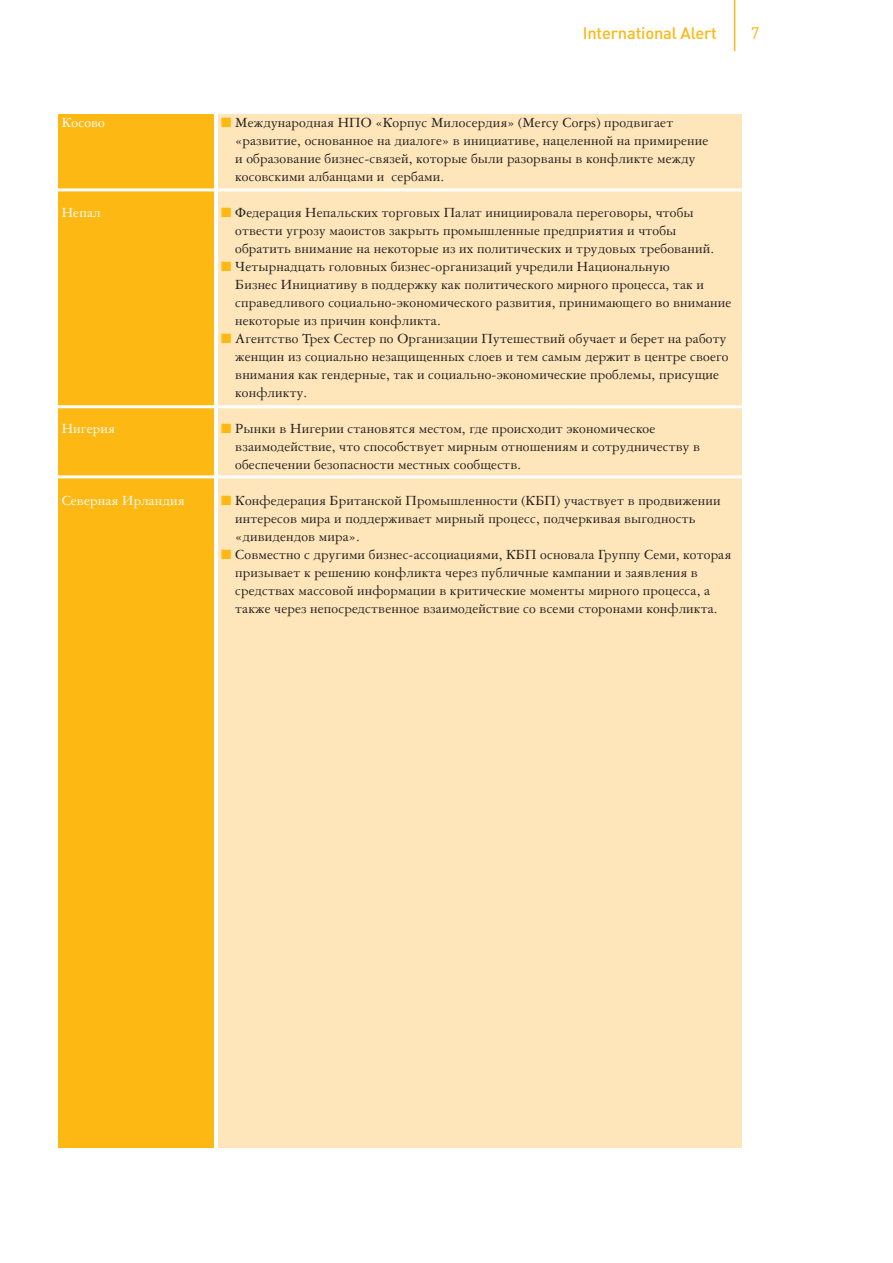
<style>
.page{position:relative;width:893px;height:1263px;background:#fff}
.page>*{position:absolute;margin:0;border:0;box-sizing:border-box;transform-origin:0 0}
.t1{font:500 16.5px "DIN";letter-spacing:-.01em;color:#fdb813}
.t2{font:16.5px "DIN";color:#fdb813}
.t3{font:15px/18px "Garamond DT Cyrillic";letter-spacing:.01em;color:#231f20}
.t4{font:15px "Garamond DT Cyrillic";letter-spacing:.01em;color:#fff}
.s1{color:#fdb813}
</style>
<div class="page">
<hr style="left:733px;top:0;width:2px;height:51px;background:#fdb813">
<div style="left:218px;top:115px;width:523px;height:1033px;background:#ffe6ba"></div>
<div style="left:59px;top:115px;width:155px;height:1033px;background:#fdb813"></div>
<hr style="left:56px;top:188px;width:687px;height:3px;background:#fff">
<hr style="left:56px;top:405px;width:687px;height:3px;background:#fff">
<hr style="left:55px;top:475px;width:688px;height:3px;background:#fff">
<p class="t4" style="left:62px;top:117px;width:45px">Косово</p>
<p class="t4" style="left:62px;top:207px;width:40px">Непал</p>
<p class="t4" style="left:62px;top:423px;width:55px">Нигерия</p>
<p class="t4" style="left:62px;top:495px;width:124px">Северная Ирландия</p>
<p class="t1" style="left:582px;top:27px;width:136px">International Alert</p>
<p class="t2" style="left:750px;top:27px;width:10px">7</p>
<p class="t3" style="left:235px;top:115px;width:474px;text-indent:-14px"><span class="s1">■</span> Международная НПО «Корпус Милосердия» (Mercy Corps) продвигает «развитие, основанное на диалоге» в инициативе, нацеленной на примирение и образование бизнес-связей, которые были разорваны в конфликте между косовскими албанцами и сербами.</p>
<p class="t3" style="left:235px;top:205px;width:480px;text-indent:-14px"><span class="s1">■</span> Федерация Непальских торговых Палат инициировала переговоры, чтобы отвести угрозу маоистов закрыть промышленные предприятия и чтобы обратить внимание на некоторые из их политических и трудовых требований.</p>
<p class="t3" style="left:235px;top:259px;width:497px;text-indent:-14px"><span class="s1">■</span> Четырнадцать головных бизнес-организаций учредили Национальную<br>Бизнес Инициативу в поддержку как политического мирного процесса, так и справедливого социально-экономического развития, принимающего во внимание некоторые из причин конфликта.</p>
<p class="t3" style="left:235px;top:331px;width:494px;text-indent:-14px"><span class="s1">■</span> Агентство Трех Сестер по Организации Путешествий обучает и берет на работу женщин из социально незащищенных слоев и тем самым держит в центре своего внимания как гендерные, так и социально-экономические проблемы, присущие конфликту.</p>
<p class="t3" style="left:235px;top:421px;width:466px;text-indent:-14px"><span class="s1">■</span> Рынки в Нигерии становятся местом, где происходит экономическое взаимодействие, что способствует мирным отношениям и сотрудничеству в обеспечении безопасности местных сообществ.</p>
<p class="t3" style="left:235px;top:493px;width:487px;text-indent:-14px"><span class="s1">■</span> Конфедерация Британской Промышленности (КБП) участвует в продвижении интересов мира и поддерживает мирный процесс, подчеркивая выгодность «дивидендов мира».</p>
<p class="t3" style="left:235px;top:547px;width:497px;text-indent:-14px"><span class="s1">■</span> Совместно с другими бизнес-ассоциациями, КБП основала Группу Семи, которая призывает к решению конфликта через публичные кампании и заявления в средствах массовой информации в критические моменты мирного процесса, а также через непосредственное взаимодействие со всеми сторонами конфликта.</p>
</div>
